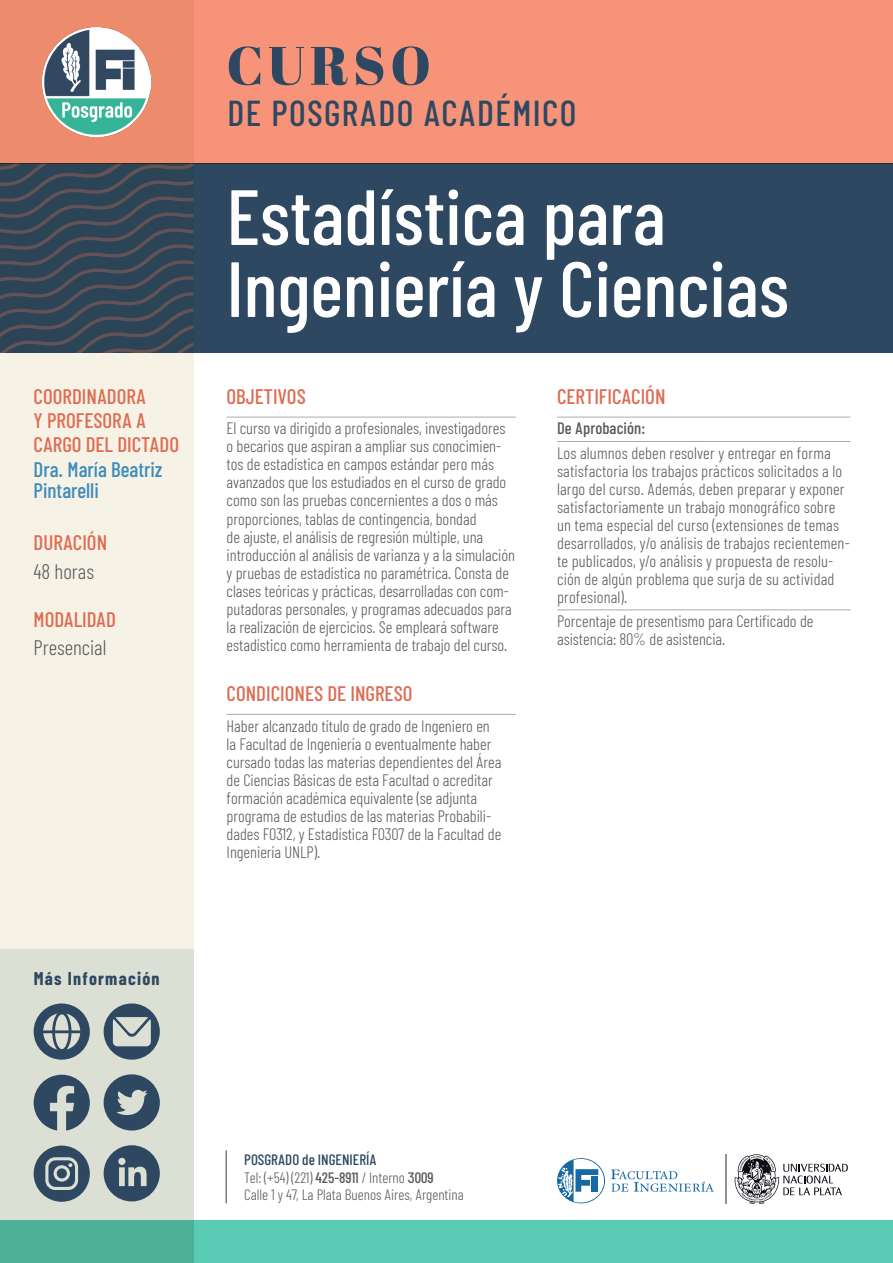
<style>
.page{position:relative;width:893px;height:1263px;background:#fff}
.page>*{position:absolute;margin:0;border:0;box-sizing:border-box;transform-origin:0 0}
.TITULO_2_renglones{font:500 78px/72px "Barlow Condensed";color:#fff}
.t1{font:54px "Abril Fatface";letter-spacing:.085em;color:#2d4860}
.t2{font:500 36px "Barlow Condensed";letter-spacing:.04em;color:#2d4860}
.Titulos_ROJOS___late{font:500 21px/24px "Barlow Condensed";color:#de6c52}
.Titulos_ROJOS___cent{font:500 21px "Barlow Condensed";color:#de6c52}
.Docentes___laterales{font:500 21px/21px "Barlow Condensed";color:#3d8bbc}
.Datos___Laterales_14{font:300 21px "Barlow Condensed";color:#57585a}
.t3{font:700 18px "Barlow Condensed";letter-spacing:.07em;color:#2d4860}
.TEXTOS_basicos___cen{font:300 16.5px/18px "Barlow Condensed";color:#57585a}
.TEXTOS_basicos_BOLD{font:500 16.5px "Barlow Condensed";letter-spacing:.005em;color:#57585a}
.t4{font:300 15px/18px "Barlow Condensed";color:#57585a}
.s1{font-weight:500;color:#2d4860}
.s2{font-weight:500}
</style>
<div class="page">
<div style="left:0;top:0;width:893px;height:164px;background:#f69379"></div>
<svg style="left:0;top:0;width:193px;height:949px;background:#f4e2d4"></svg>
<div style="left:0;top:1220px;width:893px;height:43px;background:#5accb5"></div>
<svg style="left:611px;top:1169px;width:103px;height:23px"></svg>
<svg style="left:557px;top:1158px;width:48px;height:45px"></svg>
<svg style="left:734px;top:1154px;width:114px;height:50px"></svg>
<hr style="left:725px;top:1154px;width:1px;height:50px;background:#8e9396">
<svg style="left:0;top:949px;width:193px;height:314px;background:#bfd6c7"></svg>
<svg style="left:34px;top:1003px;width:56px;height:57px;background:#7e8e95"></svg>
<svg style="left:104px;top:1003px;width:56px;height:57px;background:#89989d"></svg>
<svg style="left:104px;top:1145px;width:56px;height:56px;background:#687b87"></svg>
<svg style="left:34px;top:1075px;width:56px;height:55px;background:#6f828c"></svg>
<svg style="left:104px;top:1074px;width:56px;height:56px;background:#6d7f8a"></svg>
<svg style="left:34px;top:1145px;width:56px;height:57px;background:#6d808b"></svg>
<hr style="left:226px;top:1150px;width:1px;height:53px;background:#3e3e3f">
<img style="left:43px;top:28px;width:108px;height:108px">
<div style="left:0;top:164px;width:893px;height:189px;background:#2d4860"></div>
<hr style="left:227px;top:417px;width:289px;height:1px;background:#aaabab">
<hr style="left:227px;top:714px;width:289px;height:1px;background:#aaabab">
<hr style="left:557px;top:417px;width:293px;height:1px;background:#aaabab">
<hr style="left:557px;top:441px;width:293px;height:1px;background:#aaabab">
<hr style="left:557px;top:609px;width:293px;height:1px;background:#aaabab">
<svg style="left:0;top:164px;width:193px;height:189px"></svg>
<p class="Titulos_ROJOS___late" style="left:34px;top:384px;width:147px">COORDINADORA<br>Y PROFESORA A<br>CARGO DEL DICTADO</p>
<p class="Docentes___laterales" style="left:34px;top:458px;width:131px">Dra. María Beatriz<br>Pintarelli</p>
<p class="Titulos_ROJOS___late" style="left:34px;top:530px;width:75px">DURACIÓN</p>
<p class="Datos___Laterales_14" style="left:34px;top:558px;width:62px">48 horas</p>
<p class="Titulos_ROJOS___late" style="left:34px;top:606px;width:84px">MODALIDAD</p>
<p class="Datos___Laterales_14" style="left:34px;top:634px;width:74px">Presencial</p>
<p class="t3" style="left:34px;top:968px;width:127px">Más Información</p>
<h2 class="t1" style="left:227px;top:28px;width:206px">CURSO</h2>
<h3 class="t2" style="left:228px;top:91px;width:350px">DE POSGRADO ACADÉMICO</h3>
<p class="TITULO_2_renglones" style="left:227px;top:179px;width:564px">Estadística para<br>Ingeniería y Ciencias</p>
<p class="Titulos_ROJOS___cent" style="left:227px;top:383px;width:81px">OBJETIVOS</p>
<p class="TEXTOS_basicos___cen" style="left:227px;top:419px;width:290px">El curso va dirigido a profesionales, investigadores o becarios que aspiran a ampliar sus conocimien&shy;tos de estadística en campos estándar pero más avanzados que los estudiados en el curso de grado como son las pruebas concernientes a dos o más proporciones, tablas de contingencia, bondad<br>de ajuste, el análisis de regresión múltiple, una introducción al análisis de varianza y a la simulación y pruebas de estadística no paramétrica. Consta de clases teóricas y prácticas, desarrolladas con com&shy;putadoras personales, y programas adecuados para la realización de ejercicios. Se empleará software estadístico como herramienta de trabajo del curso.</p>
<p class="Titulos_ROJOS___cent" style="left:227px;top:680px;width:187px">CONDICIONES DE INGRESO</p>
<p class="TEXTOS_basicos___cen" style="left:227px;top:716px;width:276px">Haber alcanzado título de grado de Ingeniero en la Facultad de Ingeniería o eventualmente haber cursado todas las materias dependientes del Área de Ciencias Básicas de esta Facultad o acreditar formación académica equivalente (se adjunta programa de estudios de las materias Probabili&shy;dades F0312, y Estadística F0307 de la Facultad de Ingeniería UNLP).</p>
<p class="Titulos_ROJOS___cent" style="left:557px;top:383px;width:110px">CERTIFICACIÓN</p>
<p class="TEXTOS_basicos_BOLD" style="left:557px;top:418px;width:90px">De Aprobación:</p>
<p class="TEXTOS_basicos___cen" style="left:557px;top:443px;width:294px">Los alumnos deben resolver y entregar en forma satisfactoria los trabajos prácticos solicitados a lo largo del curso. Además, deben preparar y exponer satisfactoriamente un trabajo monográfico sobre un tema especial del curso (extensiones de temas desarrollados, y/o análisis de trabajos recientemen&shy;te publicados, y/o análisis y propuesta de resolu&shy;ción de algún problema que surja de su actividad profesional).</p>
<p class="TEXTOS_basicos___cen" style="left:557px;top:612px;width:258px">Porcentaje de presentismo para Certificado de asistencia: 80% de asistencia.</p>
<p class="t4" style="left:244px;top:1150px;width:191px"><span class="s1">POSGRADO de INGENIERÍA<br></span>Tel: (+54) (221) <span class="s2">425-8911</span> / Interno <span class="s2">3009</span></p>
<p class="t4" style="left:244px;top:1185px;width:221px">Calle 1 y 47, La Plata Buenos Aires, Argentina</p>
</div>
